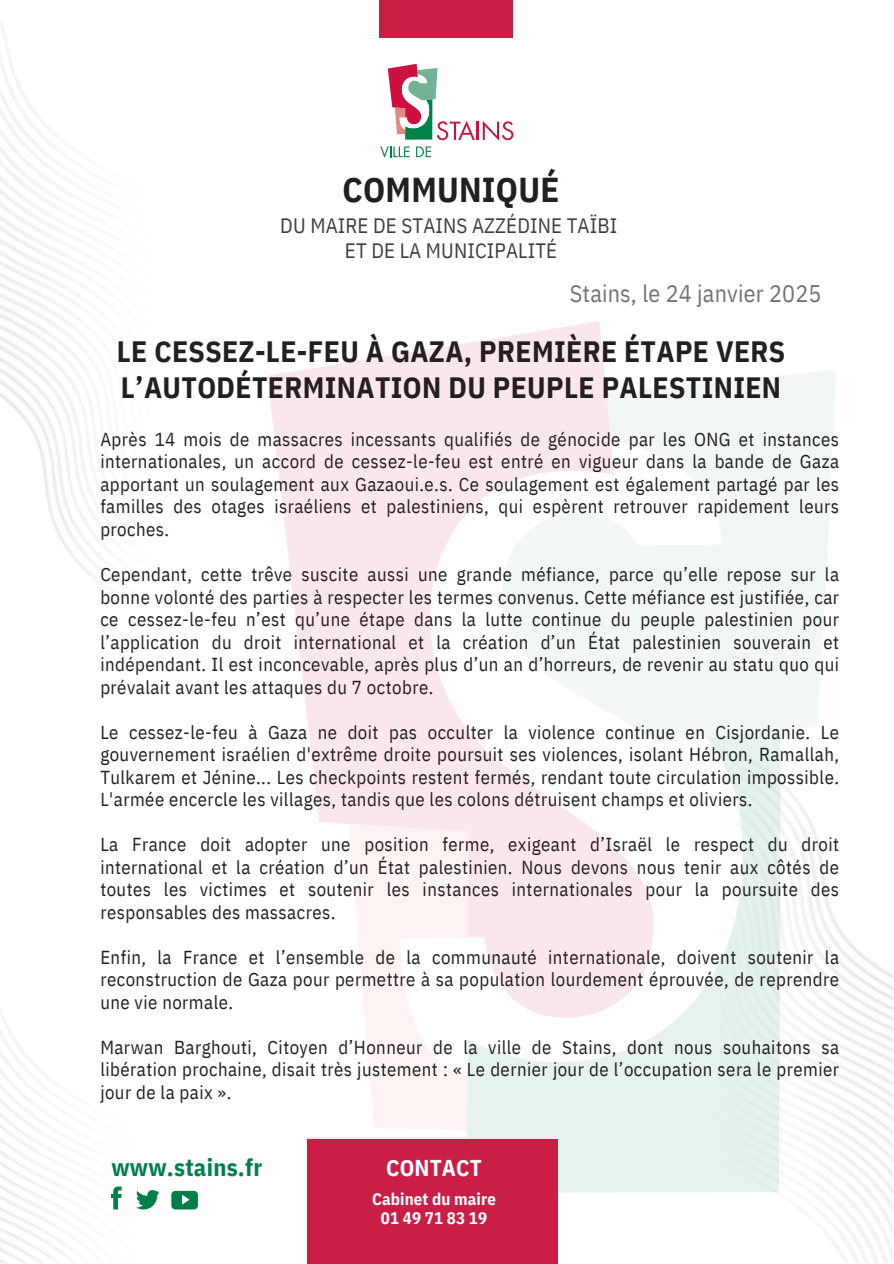
<style>
.page{position:relative;width:894px;height:1264px;background:#fff}
.page>*{position:absolute;margin:0;border:0;box-sizing:border-box;transform-origin:0 0}
.t1{font:700 34.5px "IBM Plex Sans Cond";letter-spacing:.005em;color:#231f20}
.t2{font:700 29.4px/36px "IBM Plex Sans Cond";letter-spacing:.015em;color:#231f20}
.t3{font:700 24.15px "IBM Plex Sans Cond";letter-spacing:.01em;color:#008048}
.t4{font:24px "IBM Plex Sans Cond";letter-spacing:.005em;color:#737373}
.t5{font:700 22.8px "IBM Plex Sans Cond";letter-spacing:.005em;color:#fff}
.t6{font:20.7px/24.8px "IBM Plex Sans Cond";letter-spacing:.005em;color:#3f3e3f;text-align:center}
.t7{font:18.75px/22.5px "IBM Plex Sans Cond";letter-spacing:.025em;color:#231f20;text-align:justify}
.t8{font:700 16.8px/19.2px "IBM Plex Sans Cond";letter-spacing:.005em;color:#fff;text-align:center}
</style>
<div class="page">
<img style="left:0;top:22px;width:102px;height:561px">
<svg style="left:145px;top:1190px;width:15px;height:19px"></svg>
<svg style="left:171px;top:1190px;width:27px;height:19px"></svg>
<div style="left:379px;top:0;width:133px;height:38px;background:#cb1e45"></div>
<hr style="left:476px;top:122px;width:3px;height:18px;background:#ce1041">
<svg style="left:482px;top:121px;width:31px;height:20px"></svg>
<svg style="left:380px;top:146px;width:29px;height:12px"></svg>
<svg style="left:416px;top:146px;width:15px;height:11px"></svg>
<svg style="left:387px;top:64px;width:87px;height:76px"></svg>
<img style="left:0;top:1009px;width:145px;height:254px">
<svg style="left:654px;top:370px;width:181px;height:373px;fill:#f1f7f4"></svg>
<svg style="left:267px;top:321px;width:387px;height:503px;fill:#fae7ec"></svg>
<div style="left:467px;top:730px;width:313px;height:462px;background:#e6f2ed"></div>
<svg style="left:742px;top:733px;width:9px;height:4px"></svg>
<svg style="left:348px;top:823px;width:162px;height:306px"></svg>
<svg style="left:399px;top:440px;width:343px;height:635px"></svg>
<div style="left:307px;top:1139px;width:250px;height:124px;background:#cb1e45"></div>
<h2 class="t1" style="left:342px;top:166px;width:218px">COMMUNIQUÉ</h2>
<h2 class="t6" style="left:280px;top:213px;width:338px">DU MAIRE DE STAINS AZZÉDINE TAÏBI<br>ET DE LA MUNICIPALITÉ</h2>
<p class="t4" style="left:569px;top:278px;width:253px">Stains, le 24 janvier 2025</p>
<p class="t2" style="left:117px;top:333px;width:669px">LE CESSEZ-LE-FEU À GAZA, PREMIÈRE ÉTAPE VERS<br>L’AUTODÉTERMINATION DU PEUPLE PALESTINIEN</p>
<p class="t7" style="left:100px;top:427px;width:740px">Après 14 mois de massacres incessants qualifiés de génocide par les ONG et instances internationales, un accord de cessez-le-feu est entré en vigueur dans la bande de Gaza apportant un soulagement aux Gazaoui.e.s. Ce soulagement est également partagé par les familles des otages israéliens et palestiniens, qui espèrent retrouver rapidement leurs proches.</p>
<h5 class="t7" style="left:100px;top:562px;width:740px">Cependant, cette trêve suscite aussi une grande méfiance, parce qu’elle repose sur la bonne volonté des parties à respecter les termes convenus. Cette méfiance est justifiée, car ce cessez-le-feu n’est qu’une étape dans la lutte continue du peuple palestinien pour l’application du droit international et la création d’un État palestinien souverain et indépendant. Il est inconcevable, après plus d’un an d’horreurs, de revenir au statu quo qui prévalait avant les attaques du 7 octobre.</h5>
<h4 class="t7" style="left:100px;top:720px;width:740px">Le cessez-le-feu à Gaza ne doit pas occulter la violence continue en Cisjordanie. Le gouvernement israélien d'extrême droite poursuit ses violences, isolant Hébron, Ramallah, Tulkarem et Jénine... Les checkpoints restent fermés, rendant toute circulation impossible.<br>L'armée encercle les villages, tandis que les colons détruisent champs et oliviers.</h4>
<h1 class="t7" style="left:100px;top:832px;width:740px">La France doit adopter une position ferme, exigeant d’Israël le respect du droit international et la création d’un État palestinien. Nous devons nous tenir aux côtés de toutes les victimes et soutenir les instances internationales pour la poursuite des responsables des massacres.</h1>
<h6 class="t7" style="left:100px;top:945px;width:740px">Enfin, la France et l’ensemble de la communauté internationale, doivent soutenir la reconstruction de Gaza pour permettre à sa population lourdement éprouvée, de reprendre une vie normale.</h6>
<h6 class="t7" style="left:100px;top:1035px;width:740px">Marwan Barghouti, Citoyen d’Honneur de la ville de Stains, dont nous souhaitons sa libération prochaine, disait très justement : « Le dernier jour de l’occupation sera le premier jour de la paix ».</h6>
<h3 class="t3" style="left:111px;top:1151px;width:153px">www.stains.fr</h3>
<p class="t5" style="left:386px;top:1153px;width:97px">CONTACT</p>
<p class="t8" style="left:372px;top:1188px;width:125px">Cabinet du maire<br>01 49 71 83 19</p>
</div>
